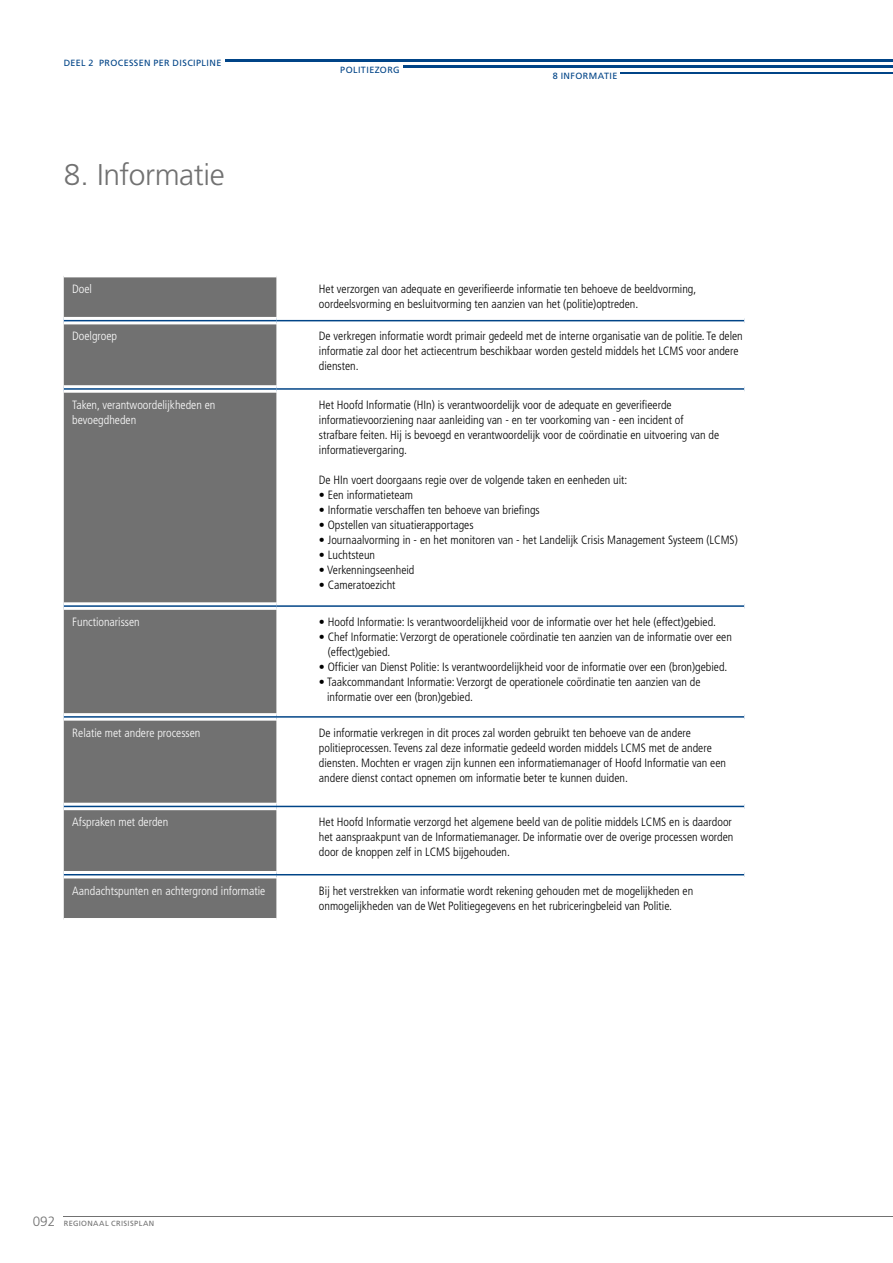
<style>
.page{position:relative;width:893px;height:1263px;background:#fff}
.page>*{position:absolute;margin:0;border:0;box-sizing:border-box;transform-origin:0 0}
.t1{font:300 30px "Frutiger LT Std";letter-spacing:-.015em;color:#717171}
.t2{font:300 condensed 12px/15px "Frutiger LT Std";color:#000}
.t3{font:300 condensed 12px/15px "Frutiger LT Std";color:#fff}
.t4{font:9px "Frutiger LT Std";letter-spacing:.045em;color:#004487}
.t5{font:7.5px "Frutiger LT Std";letter-spacing:.05em;color:#717171}
.s1{font-weight:300;font-size:13.5px}
</style>
<div class="page">
<hr style="left:64px;top:1216px;width:829px;height:1px;background:#717171">
<hr style="left:404px;top:66px;width:489px;height:2px;background:#004487">
<hr style="left:225px;top:60px;width:668px;height:2px;background:#004487">
<hr style="left:621px;top:72px;width:272px;height:2px;background:#004487">
<div style="left:64px;top:277px;width:212px;height:641px;background:#717171"></div>
<svg style="left:64px;top:320px;width:680px;height:555px"></svg>
<svg style="left:276px;top:320px;width:468px;height:287px"></svg>
<hr style="left:64px;top:317px;width:212px;height:3px;background:#fff">
<hr style="left:64px;top:321px;width:212px;height:3px;background:#fff">
<hr style="left:276px;top:321px;width:468px;height:3px;background:#fff">
<hr style="left:64px;top:385px;width:212px;height:3px;background:#fff">
<hr style="left:276px;top:385px;width:468px;height:3px;background:#fff">
<hr style="left:64px;top:390px;width:212px;height:3px;background:#fff">
<hr style="left:276px;top:390px;width:468px;height:3px;background:#fff">
<hr style="left:64px;top:602px;width:212px;height:3px;background:#fff">
<hr style="left:276px;top:602px;width:468px;height:3px;background:#fff">
<hr style="left:64px;top:607px;width:212px;height:3px;background:#fff">
<hr style="left:276px;top:607px;width:468px;height:3px;background:#fff">
<hr style="left:64px;top:713px;width:212px;height:3px;background:#fff">
<hr style="left:276px;top:713px;width:468px;height:3px;background:#fff">
<hr style="left:64px;top:718px;width:212px;height:3px;background:#fff">
<hr style="left:276px;top:718px;width:468px;height:3px;background:#fff">
<hr style="left:64px;top:803px;width:212px;height:3px;background:#fff">
<hr style="left:276px;top:803px;width:468px;height:3px;background:#fff">
<hr style="left:64px;top:807px;width:212px;height:3px;background:#fff">
<hr style="left:276px;top:807px;width:468px;height:3px;background:#fff">
<hr style="left:64px;top:871px;width:212px;height:3px;background:#fff">
<hr style="left:276px;top:871px;width:468px;height:3px;background:#fff">
<hr style="left:64px;top:875px;width:212px;height:3px;background:#fff">
<p class="t4" style="left:64px;top:58px;width:159px">DEEL 2 PROCESSEN PER DISCIPLINE</p>
<h1 class="t1" style="left:64px;top:157px;width:162px">8. Informatie</h1>
<p class="t4" style="left:340px;top:64px;width:61px">POLITIEZORG</p>
<p class="t4" style="left:553px;top:71px;width:11px">8 INFO</p>
<p class="t4" style="left:583px;top:71px;width:21px">RMATIE</p>
<p class="t3" style="left:72px;top:282px;width:21px">Doel</p>
<p class="t2" style="left:319px;top:282px;width:379px">Het verzorgen van adequate en geverifieerde informatie ten behoeve de beeldvorming, oordeelsvorming en besluitvorming ten aanzien van het (politie)optreden.</p>
<p class="t3" style="left:72px;top:329px;width:46px">Doelgroep</p>
<p class="t2" style="left:319px;top:329px;width:425px">De verkregen informatie wordt primair gedeeld met de interne organisatie van de politie. Te delen informatie zal door het actiecentrum beschikbaar worden gesteld middels het LCMS voor andere diensten.</p>
<p class="t3" style="left:72px;top:397px;width:145px">Taken, verantwoordelijkheden en bevoegdheden</p>
<p class="t2" style="left:319px;top:397px;width:402px">Het Hoofd Informatie (HIn) is verantwoordelijk voor de adequate en geverifieerde informatievoorziening naar aanleiding van - en ter voorkoming van - een incident of strafbare feiten. Hij is bevoegd en verantwoordelijk voor de coördinatie en uitvoering van de informatievergaring.</p>
<p class="t2" style="left:319px;top:472px;width:310px">De HIn voert doorgaans regie over de volgende taken en eenheden uit:</p>
<p class="t2" style="left:319px;top:487px;width:96px">• Een informatieteam</p>
<p class="t2" style="left:319px;top:502px;width:222px">• Informatie verschaffen ten behoeve van briefings</p>
<p class="t2" style="left:319px;top:517px;width:156px">• Opstellen van situatierapportages</p>
<p class="t2" style="left:319px;top:532px;width:420px">• Journaalvorming in - en het monitoren van - het Landelijk Crisis Management Systeem (LCMS)</p>
<p class="t2" style="left:319px;top:547px;width:58px">• Luchtsteun</p>
<p class="t2" style="left:319px;top:562px;width:97px">• Verkenningseenheid</p>
<p class="t2" style="left:319px;top:577px;width:78px">• Cameratoezicht</p>
<p class="t3" style="left:72px;top:614px;width:69px">Functionarissen</p>
<p class="t2" style="left:319px;top:614px;width:399px">• Hoofd Informatie: Is verantwoordelijkheid voor de informatie over het hele (effect)gebied.</p>
<p class="t2" style="left:328px;top:629px;width:406px;text-indent:-9px">• Chef Informatie: Verzorgt de operationele coördinatie ten aanzien van de informatie over een (effect)gebied.</p>
<p class="t2" style="left:319px;top:659px;width:410px">• Officier van Dienst Politie: Is verantwoordelijkheid voor de informatie over een (bron)gebied.</p>
<p class="t2" style="left:327px;top:674px;width:375px;text-indent:-8px">• Taakcommandant Informatie: Verzorgt de operationele coördinatie ten aanzien van de informatie over een (bron)gebied.</p>
<p class="t3" style="left:72px;top:725px;width:130px">Relatie met andere processen</p>
<p class="t2" style="left:319px;top:725px;width:409px">De informatie verkregen in dit proces zal worden gebruikt ten behoeve van de andere politieprocessen. Tevens zal deze informatie gedeeld worden middels LCMS met de andere diensten. Mochten er vragen zijn kunnen een informatiemanager of Hoofd Informatie van een andere dienst contact opnemen om informatie beter te kunnen duiden.</p>
<p class="t3" style="left:72px;top:815px;width:98px">Afspraken met derden</p>
<p class="t2" style="left:319px;top:815px;width:416px">Het Hoofd Informatie verzorgd het algemene beeld van de politie middels LCMS en is daardoor het aanspraakpunt van de Informatiemanager. De informatie over de overige processen worden door de knoppen zelf in LCMS bijgehouden.</p>
<p class="t3" style="left:72px;top:883px;width:195px">Aandachtspunten en achtergrond informatie</p>
<p class="t2" style="left:319px;top:883px;width:376px">Bij het verstrekken van informatie wordt rekening gehouden met de mogelijkheden en onmogelijkheden van de Wet Politiegegevens en het rubriceringbeleid van Politie.</p>
<p class="t5" style="left:33px;top:1219px;width:123px"><span class="s1">092</span> REGIONAAL CRISISPLAN</p>
</div>
